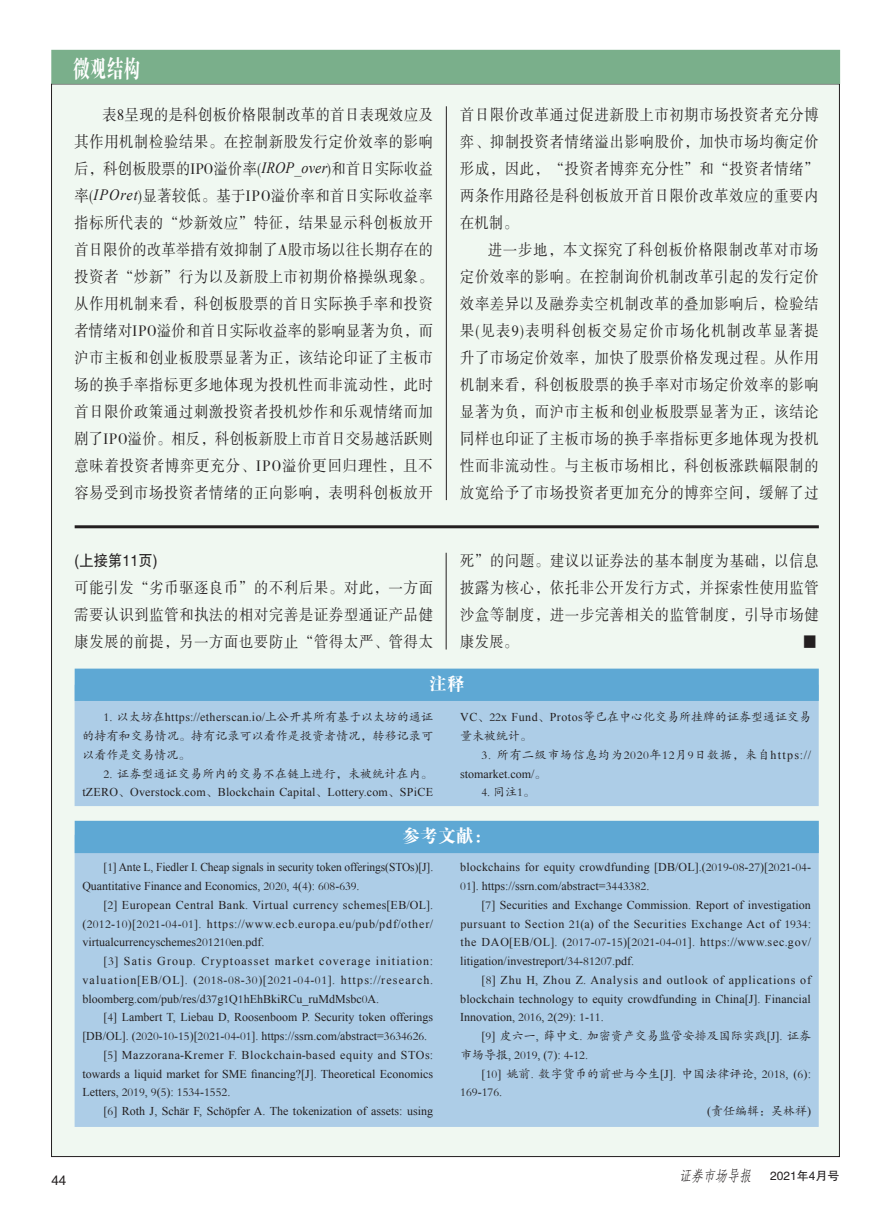
<style>
.page{position:relative;width:893px;height:1212px;background:#fff}
.page>*{position:absolute;margin:0;border:0;box-sizing:border-box;transform-origin:0 0}
.t1{font:24px "FZDBSK GBK1 0";color:#fff;scale:.7 1}
.t2{font:18px "FZDBSK GBK1 0";color:#fff}
.t3{font:15.75px/27px "FZSSK GBK1 0";letter-spacing:.055em;color:#231f20;text-align:justify;scale:.9 1}
.t4{font:15.75px "FZHTK GBK1 0";letter-spacing:.01em;color:#231f20;scale:.9 1}
.t5{font:13.5px "FZHTK GBK1 0";color:#231f20}
.t6{font:12px/18.8px "Times New Roman";color:#231f20;text-align:justify}
.t7{font:12px/18.8px "FZKTK GBK1 0";letter-spacing:.01em;color:#231f20}
.t8{font:12px/18.8px "Times New Roman";letter-spacing:.02em;color:#231f20}
.t9{font:12px/18.8px "Times New Roman";color:#231f20;scale:.96 1}
.t10{font:12px "Times New Roman";letter-spacing:.05em;color:#231f20}
.t11{font:12px "Times New Roman";letter-spacing:.04em;color:#231f20}
.t12{font:12px "FZKTK GBK1 0";letter-spacing:.055em;color:#231f20}
.t13{font:12px "FZHTK GBK1 0";color:#231f20}
.s1{font-family:"Times New Roman";font-style:italic}
.s2{font-family:"FZKTK GBK1 0"}
.s3{font-family:"Times New Roman"}
.s4{font-family:"Fang Song GB2312";font-style:italic;font-size:15px}
</style>
<div class="page">
<div style="left:52px;top:84px;width:787px;height:1072px;background:#f0f8f1"></div>
<div style="left:51px;top:50px;width:789px;height:34px;background:#7aaf8b"></div>
<hr style="left:446px;top:106px;width:1px;height:394px;background:#231f20">
<hr style="left:75px;top:525px;width:744px;height:3px;background:#231f20">
<div style="left:75px;top:685px;width:744px;height:121px;background:#adcde7"></div>
<div style="left:75px;top:835px;width:744px;height:292px;background:#adcde7"></div>
<div style="left:75px;top:668px;width:744px;height:33px;background:#5ea8d4;border:2px solid #5ea8d4"></div>
<div style="left:75px;top:821px;width:744px;height:32px;background:#5ea8d4"></div>
<hr style="left:446px;top:553px;width:1px;height:96px;background:#231f20">
<h1 class="t1" style="left:73px;top:56px;width:98px">微观结构</h1>
<p class="t3" style="left:74px;top:102px;width:400px;text-indent:28px">表8呈现的是科创板价格限制改革的首日表现效应及其作用机制检验结果。在控制新股发行定价效率的影响后，科创板股票的IPO溢价率(<span class="s1">IROP_over</span>)和首日实际收益率(<span class="s1">IPOret</span>)显著较低。基于IPO溢价率和首日实际收益率指标所代表的“炒新效应”特征，结果显示科创板放开首日限价的改革举措有效抑制了A股市场以往长期存在的投资者“炒新”行为以及新股上市初期价格操纵现象。从作用机制来看，科创板股票的首日实际换手率和投资者情绪对IPO溢价和首日实际收益率的影响显著为负，而沪市主板和创业板股票显著为正，该结论印证了主板市场的换手率指标更多地体现为投机性而非流动性，此时首日限价政策通过刺激投资者投机炒作和乐观情绪而加剧了IPO溢价。相反，科创板新股上市首日交易越活跃则意味着投资者博弈更充分、IPO溢价更回归理性，且不容易受到市场投资者情绪的正向影响，表明科创板放开</p>
<h3 class="t3" style="left:460px;top:102px;width:400px">首日限价改革通过促进新股上市初期市场投资者充分博弈、抑制投资者情绪溢出影响股价，加快市场均衡定价形成，因此，“投资者博弈充分性”和“投资者情绪”两条作用路径是科创板放开首日限价改革效应的重要内在机制。</h3>
<p class="t3" style="left:460px;top:237px;width:400px;text-indent:28px">进一步地，本文探究了科创板价格限制改革对市场定价效率的影响。在控制询价机制改革引起的发行定价效率差异以及融券卖空机制改革的叠加影响后，检验结果(见表9)表明科创板交易定价市场化机制改革显著提升了市场定价效率，加快了股票价格发现过程。从作用机制来看，科创板股票的换手率对市场定价效率的影响显著为负，而沪市主板和创业板股票显著为正，该结论同样也印证了主板市场的换手率指标更多地体现为投机性而非流动性。与主板市场相比，科创板涨跌幅限制的放宽给予了市场投资者更加充分的博弈空间，缓解了过</p>
<h3 class="t4" style="left:75px;top:552px;width:93px">(上接第11页)</h3>
<h3 class="t3" style="left:75px;top:575px;width:400px">可能引发“劣币驱逐良币”的不利后果。对此，一方面需要认识到监管和执法的相对完善是证券型通证产品健康发展的前提，另一方面也要防止“管得太严、管得太</h3>
<h3 class="t3" style="left:460px;top:548px;width:400px">死”的问题。建议以证券法的基本制度为基础，以信息披露为核心，依托非公开发行方式，并探索性使用监管沙盒等制度，进一步完善相关的监管制度，引导市场健康发展。</h3>
<h3 class="t3" style="left:803px;top:629px;width:17px">■</h3>
<h2 class="t2" style="left:429px;top:674px;width:37px">注释</h2>
<p class="t11" style="left:104px;top:709px;width:331px"><span class="s2">1</span>. <span class="s2">以太坊在</span>https://etherscan.io/<span class="s2">上公开其所有基于以太坊的通证</span></p>
<p class="t7" style="left:82px;top:727px;width:352px">的持有和交易情况。持有记录可以看作是投资者情况，转移记录可以看作是交易情况。</p>
<p class="t7" style="left:104px;top:764px;width:331px">2<span class="s3">.</span> 证券型通证交易所内的交易不在链上进行，未被统计在内。</p>
<p class="t8" style="left:82px;top:783px;width:352px">tZERO<span class="s2">、</span>Overstock.com<span class="s2">、</span>Blockchain Capital<span class="s2">、</span>Lottery.com<span class="s2">、</span>SPiCE</p>
<p class="t7" style="left:460px;top:708px;width:352px"><span class="s3">VC</span>、22<span class="s3">x Fund</span>、<span class="s3">Protos</span>等已在中心化交易所挂牌的证券型通证交易量未被统计。</p>
<p class="t12" style="left:481px;top:748px;width:331px">3<span class="s3">.</span> 所有二级市场信息均为2020年12月9日数据，来自<span class="s3">https://</span></p>
<p class="t6" style="left:460px;top:764px;width:88px">stomarket.com/<span class="s2">。</span></p>
<p class="t7" style="left:481px;top:783px;width:55px">4<span class="s3">.</span> 同注1。</p>
<h2 class="t2" style="left:402px;top:826px;width:91px">参考文献：</h2>
<p class="t9" style="left:82px;top:858px;width:367px;text-indent:21px">[<span class="s2">1</span>] Ante L, Fiedler I. Cheap signals in security token offerings(STOs)[J].<br>Quantitative Finance and Economics, <span class="s2">2020</span>, <span class="s2">4</span>(<span class="s2">4</span>): <span class="s2">608</span>-<span class="s2">639</span>.</p>
<p class="t6" style="left:82px;top:895px;width:352px;text-indent:21px">[<span class="s2">2</span>] European Central Bank. Virtual currency schemes[EB/OL]. (<span class="s2">2012</span>-<span class="s2">10</span>)[<span class="s2">2021</span>-<span class="s2">04</span>-<span class="s2">01</span>]. https://www.ecb.europa.eu/pub/pdf/other/ virtualcurrencyschemes<span class="s2">201210</span>en.pdf.</p>
<p class="t6" style="left:82px;top:951px;width:352px;text-indent:21px">[<span class="s2">3</span>] Satis Group. Cryptoasset market coverage initiation: valuation[EB/OL]. (<span class="s2">2018</span>-<span class="s2">08</span>-<span class="s2">30</span>)[<span class="s2">2021</span>-<span class="s2">04</span>-<span class="s2">01</span>]. https://research. bloomberg.com/pub/res/d<span class="s2">37</span>g<span class="s2">1</span>Q<span class="s2">1</span>hEhBkiRCu_ruMdMsbc<span class="s2">0</span>A.</p>
<p class="t6" style="left:104px;top:1008px;width:331px">[<span class="s2">4</span>] Lambert T, Liebau D, Roosenboom P. Security token offerings</p>
<p class="t6" style="left:82px;top:1026px;width:346px">[DB/OL]. (<span class="s2">2020</span>-<span class="s2">10</span>-<span class="s2">15</span>)[<span class="s2">2021</span>-<span class="s2">04</span>-<span class="s2">01</span>]. https://ssrn.com/abstract=<span class="s2">3634626</span>.</p>
<p class="t10" style="left:104px;top:1047px;width:331px">[<span class="s2">5</span>] Mazzorana-Kremer F. Blockchain-based equity and STOs:</p>
<p class="t6" style="left:82px;top:1064px;width:352px">towards a liquid market for SME financing?[J]. Theoretical Economics</p>
<p class="t6" style="left:82px;top:1083px;width:150px">Letters, <span class="s2">2019</span>, <span class="s2">9</span>(<span class="s2">5</span>): <span class="s2">1534</span>-<span class="s2">1552</span>.</p>
<p class="t6" style="left:104px;top:1101px;width:331px">[<span class="s2">6</span>] Roth J, Schär F, Schöpfer A. The tokenization of assets: using</p>
<p class="t8" style="left:460px;top:858px;width:352px">blockchains for equity crowdfunding [DB/OL].(<span class="s2">2019</span>-<span class="s2">08</span>-<span class="s2">27</span>)[<span class="s2">2021</span>-<span class="s2">04</span>-<br><span class="s2">01</span>]. https://ssrn.com/abstract=<span class="s2">3443382</span>.</p>
<p class="t6" style="left:460px;top:895px;width:352px;text-indent:21px">[<span class="s2">7</span>] Securities and Exchange Commission. Report of investigation pursuant to Section <span class="s2">21</span>(a) of the Securities Exchange Act of <span class="s2">1934</span>: the DAO[EB/OL]. (<span class="s2">2017</span>-<span class="s2">07</span>-<span class="s2">15</span>)[<span class="s2">2021</span>-<span class="s2">04</span>-<span class="s2">01</span>]. https://www.sec.gov/ litigation/investreport/<span class="s2">34</span>-<span class="s2">81207</span>.pdf.</p>
<p class="t6" style="left:460px;top:970px;width:352px;text-indent:21px">[<span class="s2">8</span>] Zhu H, Zhou Z. Analysis and outlook of applications of blockchain technology to equity crowdfunding in China[J]. Financial Innovation, <span class="s2">2016</span>, <span class="s2">2</span>(<span class="s2">29</span>): <span class="s2">1</span>-<span class="s2">11</span>.</p>
<p class="t7" style="left:460px;top:1027px;width:352px;text-indent:21px"><span class="s3">[</span>9<span class="s3">]</span> 皮六一<span class="s3">,</span> 薛中文<span class="s3">.</span> 加密资产交易监管安排及国际实践<span class="s3">[J].</span> 证券市场导报<span class="s3">,</span> 2019<span class="s3">, (</span>7<span class="s3">):</span> 4<span class="s3">-</span>12<span class="s3">.</span></p>
<p class="t7" style="left:482px;top:1064px;width:331px"><span class="s3">[</span>10<span class="s3">]</span> 姚前<span class="s3">.</span> 数字货币的前世与今生<span class="s3">[J].</span> 中国法律评论<span class="s3">,</span> 2018<span class="s3">, (</span>6<span class="s3">):</span></p>
<p class="t7" style="left:460px;top:1083px;width:43px">169<span class="s3">-</span>176<span class="s3">.</span></p>
<p class="t7" style="left:707px;top:1102px;width:105px"><span class="s3">(</span>责任编辑：吴林祥<span class="s3">)</span></p>
<p class="t5" style="left:51px;top:1172px;width:16px">44</p>
<p class="t13" style="left:679px;top:1169px;width:162px"><span class="s4">证券市场导报</span> 2021年4月号</p>
</div>
